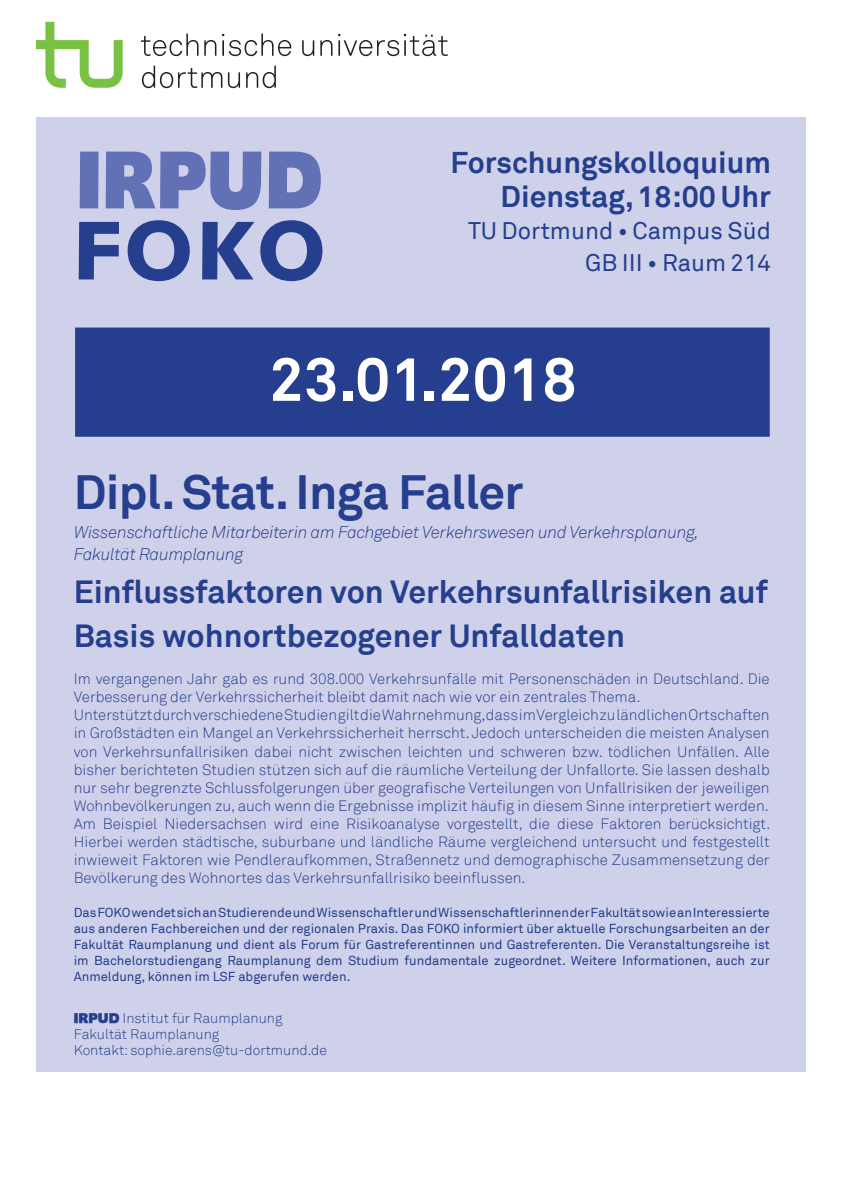
<style>
.page{position:relative;width:842px;height:1191px;background:#fff}
.page>*{position:absolute;margin:0;border:0;box-sizing:border-box;transform-origin:0 0}
.t1{font:900 83.2px "Syntax";color:#253f8e}
.t2{font:900 82.1px "Syntax";letter-spacing:.015em;color:#6271b6;scale:.9 1}
.t3{font:700 60.9px "Akkurat";color:#fff}
.Text{font:700 48px "Akkurat";letter-spacing:-.015em;color:#253f8e}
.Text-2{font:700 32px/43.2px "Akkurat";color:#253f8e}
.txt-1_anfang{font:700 30px "Akkurat";color:#253f8e}
.txt-1_anfang-2{font:24px "Akkurat";color:#253f8e}
.Text-3{font:italic 300 17px/21.6px "Akkurat";letter-spacing:-.015em;color:#253f8e}
.Text_Erläuterung{font:300 15px/18px "Akkurat";color:#253f8e;text-align:justify}
.Text_Erläuterung-2{font:300 14px "Akkurat";color:#253f8e}
.Text_Erläuterung-3{font:13px/16px "Akkurat";color:#253f8e;text-align:justify}
.s1{font-family:"Syntax";font-weight:900}
</style>
<div class="page">
<div style="left:36px;top:118px;width:770px;height:953px;background:#ced1e9"></div>
<svg style="left:36px;top:22px;width:87px;height:66px"></svg>
<svg style="left:141px;top:34px;width:75px;height:22px"></svg>
<svg style="left:222px;top:34px;width:69px;height:22px"></svg>
<svg style="left:302px;top:40px;width:12px;height:16px"></svg>
<svg style="left:320px;top:40px;width:12px;height:16px"></svg>
<svg style="left:338px;top:34px;width:110px;height:22px"></svg>
<svg style="left:142px;top:66px;width:80px;height:22px"></svg>
<svg style="left:228px;top:72px;width:12px;height:16px"></svg>
<svg style="left:246px;top:66px;width:30px;height:22px"></svg>
<div style="left:75px;top:327px;width:695px;height:110px;background:#253f8e;border:1px solid #253f8e"></div>
<p class="t2" style="left:77px;top:131px;width:275px">IRPUD</p>
<p class="t1" style="left:72px;top:201px;width:255px">FOKO</p>
<p class="txt-1_anfang" style="left:451px;top:143px;width:322px">Forschungskolloquium</p>
<p class="txt-1_anfang" style="left:501px;top:177px;width:272px">Dienstag, 18:00 Uhr</p>
<p class="txt-1_anfang-2" style="left:468px;top:216px;width:304px">TU Dortmund • Campus Süd</p>
<p class="txt-1_anfang-2" style="left:585px;top:248px;width:187px">GB III • Raum 214</p>
<p class="t3" style="left:269px;top:341px;width:309px">23.01.2018</p>
<p class="Text" style="left:74px;top:461px;width:451px">Dipl. Stat. Inga Faller</p>
<p class="Text-3" style="left:74px;top:521px;width:627px">Wissenschaftliche Mitarbeiterin am Fachgebiet Verkehrswesen und Verkehrsplanung,<br>Fakultät Raumplanung</p>
<p class="Text-2" style="left:74px;top:571px;width:696px">Einflussfaktoren von Verkehrsunfallrisiken auf<br>Basis wohnortbezogener Unfalldaten</p>
<p class="Text_Erläuterung" style="left:74px;top:670px;width:697px">Im vergangenen Jahr gab es rund 308.000 Verkehrsunfälle mit Personenschäden in Deutschland. Die<br>Verbesserung der Verkehrssicherheit bleibt damit nach wie vor ein zentrales Thema.</p>
<p class="Text_Erläuterung" style="left:74px;top:706px;width:697px">Unterstützt durch verschiedene Studien gilt die Wahrnehmung, dass im Vergleich zu ländlichen Ortschaften in Großstädten ein Mangel an Verkehrssicherheit herrscht. Jedoch unterscheiden die meisten Analysen von Verkehrsunfallrisiken dabei nicht zwischen leichten und schweren bzw. tödlichen Unfällen. Alle bisher berichteten Studien stützen sich auf die räumliche Verteilung der Unfallorte. Sie lassen deshalb nur sehr begrenzte Schlussfolgerungen über geografische Verteilungen von Unfallrisiken der jeweiligen Wohnbevölkerungen zu, auch wenn die Ergebnisse implizit häufig in diesem Sinne interpretiert werden.</p>
<p class="Text_Erläuterung" style="left:74px;top:814px;width:698px">Am Beispiel Niedersachsen wird eine Risikoanalyse vorgestellt, die diese Faktoren berücksichtigt.<br>Hierbei werden städtische, suburbane und ländliche Räume vergleichend untersucht und festgestellt inwieweit Faktoren wie Pendleraufkommen, Straßennetz und demographische Zusammensetzung der Bevölkerung des Wohnortes das Verkehrsunfallrisiko beeinflussen.</p>
<p class="Text_Erläuterung-3" style="left:74px;top:904px;width:697px">Das FOKO wendet sich an Studierende und Wissenschaftler und Wissenschaftlerinnen der Fakultät sowie an Interessierte aus anderen Fachbereichen und der regionalen Praxis. Das FOKO informiert über aktuelle Forschungsarbeiten an der Fakultät Raumplanung und dient als Forum für Gastreferentinnen und Gastreferenten. Die Veranstaltungsreihe ist im Bachelorstudiengang Raumplanung dem Studium fundamentale zugeordnet. Weitere Informationen, auch zur Anmeldung, können im LSF abgerufen werden.</p>
<p class="Text_Erläuterung-2" style="left:74px;top:1009px;width:210px"><span class="s1">IRPUD</span> Institut für Raumplanung</p>
<p class="Text_Erläuterung-2" style="left:74px;top:1025px;width:147px">Fakultät Raumplanung</p>
<p class="Text_Erläuterung-2" style="left:74px;top:1041px;width:255px">Kontakt: sophie.arens@tu-dortmund.de</p>
</div>
